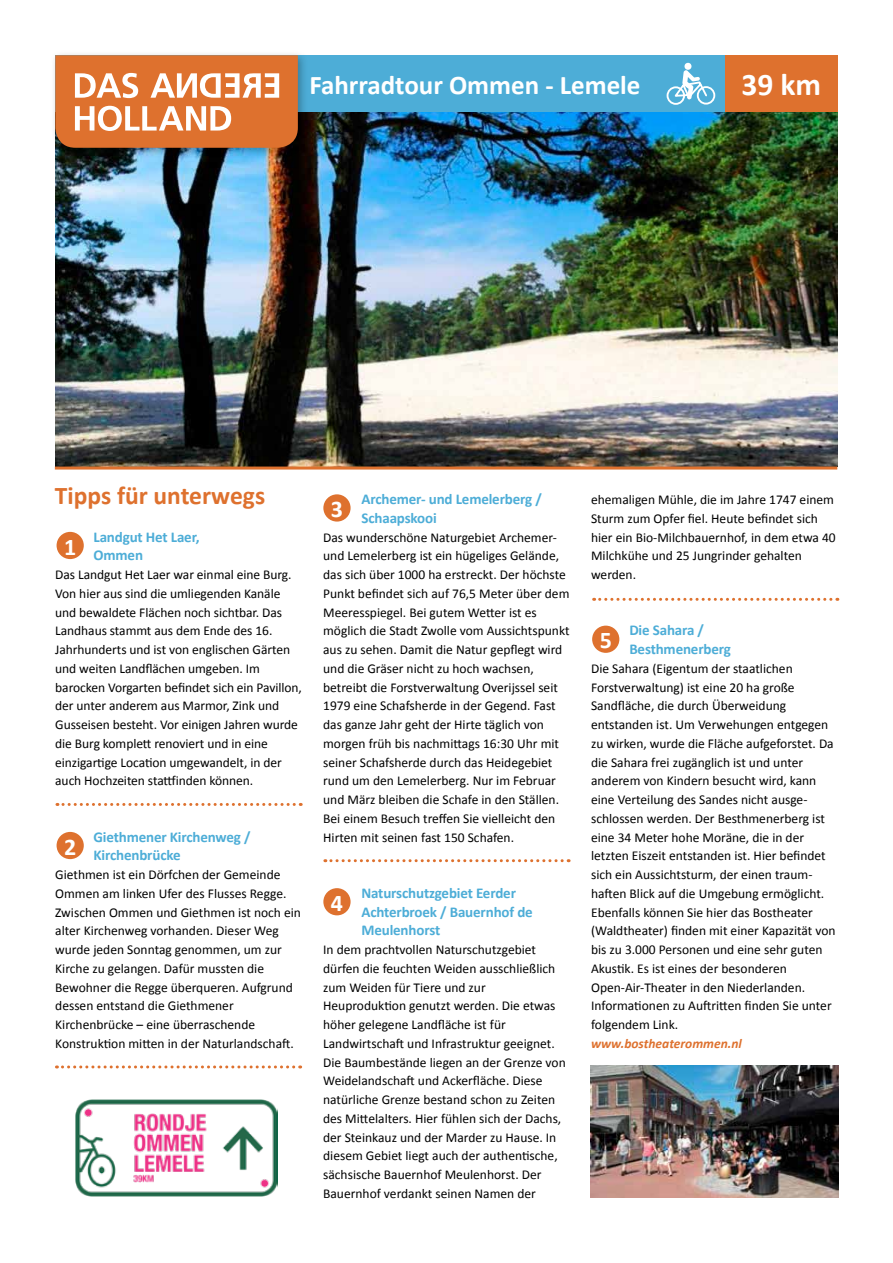
<style>
.page{position:relative;width:893px;height:1263px;background:#fff}
.page>*{position:absolute;margin:0;border:0;box-sizing:border-box;transform-origin:0 0}
.t1{font:700 31.5px "Calibri";color:#fff}
.t2{font:700 27px "Calibri";color:#fff}
.t3{font:700 25.5px "Calibri";color:#de712e}
.t4{font:700 24px "Calibri";color:#fff}
.t5{font:700 15px/18.8px "Calibri";letter-spacing:-.01em;color:#4dadd7}
.t6{font:13.5px/18.8px "Calibri";color:#000}
.t7{font:italic 700 13.5px "Calibri";color:#de712e}
</style>
<div class="page">
<img style="left:55px;top:112px;width:783px;height:354px">
<svg style="left:56px;top:1065px;width:238px;height:3px"></svg>
<svg style="left:57px;top:803px;width:237px;height:3px"></svg>
<svg style="left:325px;top:859px;width:237px;height:3px"></svg>
<svg style="left:594px;top:598px;width:237px;height:3px"></svg>
<div style="left:725px;top:55px;width:113px;height:57px;background:#de712e"></div>
<div style="left:55px;top:55px;width:670px;height:57px;background:#4dadd7"></div>
<div style="left:50px;top:50px;width:258px;height:108px;background:#000;opacity:.27"></div>
<svg style="left:55px;top:55px;width:243px;height:93px;background:#e18a54"></svg>
<div style="left:57px;top:532px;width:27px;height:27px;background:#de712e;border-radius:50%"></div>
<div style="left:57px;top:832px;width:27px;height:27px;background:#de712e;border-radius:50%"></div>
<div style="left:592px;top:626px;width:27px;height:27px;background:#de712e;border-radius:50%"></div>
<svg style="left:667px;top:62px;width:48px;height:43px"></svg>
<hr style="left:55px;top:467px;width:782px;height:3px;background:#de712e">
<div style="left:323px;top:494px;width:28px;height:28px;background:#de712e;border-radius:50%"></div>
<div style="left:323px;top:888px;width:28px;height:27px;background:#de712e;border-radius:50%"></div>
<img style="left:75px;top:1100px;width:202px;height:97px">
<img style="left:591px;top:1065px;width:247px;height:133px">
<h2 class="t2" style="left:309px;top:68px;width:333px">Fahrradtour Ommen - Lemele</h2>
<h1 class="t1" style="left:741px;top:65px;width:81px">39 km</h1>
<h3 class="t3" style="left:55px;top:480px;width:212px">Tipps für unterwegs</h3>
<h3 class="t4" style="left:64px;top:532px;width:14px">1</h3>
<p class="t5" style="left:94px;top:526px;width:108px">Landgut Het Laer,<br>Ommen</p>
<p class="t6" style="left:55px;top:565px;width:248px">Das Landgut Het Laer war einmal eine Burg.<br>Von hier aus sind die umliegenden Kanäle und bewaldete Flächen noch sichtbar. Das Landhaus stammt aus dem Ende des 16.<br>Jahrhunderts und ist von englischen Gärten und weiten Landflächen umgeben. Im barocken Vorgarten befindet sich ein Pavillon, der unter anderem aus Marmor, Zink und Gusseisen besteht. Vor einigen Jahren wurde die Burg komplett renoviert und in eine einzigartige Location umgewandelt, in der auch Hochzeiten stattfinden können.</p>
<p class="t5" style="left:94px;top:826px;width:159px">Giethmener Kirchenweg /<br>Kirchenbrücke</p>
<p class="t6" style="left:55px;top:865px;width:247px">Giethmen ist ein Dörfchen der Gemeinde Ommen am linken Ufer des Flusses Regge.<br>Zwischen Ommen und Giethmen ist noch ein alter Kirchenweg vorhanden. Dieser Weg wurde jeden Sonntag genommen, um zur Kirche zu gelangen. Dafür mussten die Bewohner die Regge überqueren. Aufgrund dessen entstand die Giethmener Kirchenbrücke – eine überraschende Konstruktion mitten in der Naturlandschaft.</p>
<h3 class="t4" style="left:64px;top:832px;width:14px">2</h3>
<p class="t5" style="left:361px;top:489px;width:182px">Archemer- und Lemelerberg /<br>Schaapskooi</p>
<p class="t6" style="left:323px;top:527px;width:248px">Das wunderschöne Naturgebiet Archemer&shy;und Lemelerberg ist ein hügeliges Gelände, das sich über 1000 ha erstreckt. Der höchste Punkt befindet sich auf 76,5 Meter über dem Meeresspiegel. Bei gutem Wetter ist es möglich die Stadt Zwolle vom Aussichtspunkt aus zu sehen. Damit die Natur gepflegt wird und die Gräser nicht zu hoch wachsen, betreibt die Forstverwaltung Overijssel seit 1979 eine Schafsherde in der Gegend. Fast das ganze Jahr geht der Hirte täglich von morgen früh bis nachmittags 16:30 Uhr mit seiner Schafsherde durch das Heidegebiet rund um den Lemelerberg. Nur im Februar und März bleiben die Schafe in den Ställen.<br>Bei einem Besuch treffen Sie vielleicht den Hirten mit seinen fast 150 Schafen.</p>
<h3 class="t4" style="left:331px;top:494px;width:14px">3</h3>
<p class="t5" style="left:361px;top:883px;width:173px">Naturschutzgebiet Eerder<br>Achterbroek / Bauernhof de<br>Meulenhorst</p>
<p class="t6" style="left:323px;top:940px;width:244px">In dem prachtvollen Naturschutzgebiet dürfen die feuchten Weiden ausschließlich zum Weiden für Tiere und zur Heuproduktion genutzt werden. Die etwas höher gelegene Landfläche ist für Landwirtschaft und Infrastruktur geeignet.<br>Die Baumbestände liegen an der Grenze von Weidelandschaft und Ackerfläche. Diese natürliche Grenze bestand schon zu Zeiten des Mittelalters. Hier fühlen sich der Dachs, der Steinkauz und der Marder zu Hause. In diesem Gebiet liegt auch der authentische, sächsische Bauernhof Meulenhorst. Der Bauernhof verdankt seinen Namen der</p>
<h3 class="t4" style="left:331px;top:888px;width:14px">4</h3>
<p class="t6" style="left:591px;top:490px;width:246px">ehemaligen Mühle, die im Jahre 1747 einem Sturm zum Opfer fiel. Heute befindet sich hier ein Bio-Milchbauernhof, in dem etwa 40<br>Milchkühe und 25 Jungrinder gehalten werden.</p>
<p class="t5" style="left:629px;top:620px;width:103px">Die Sahara /<br>Besthmenerberg</p>
<p class="t6" style="left:591px;top:658px;width:246px">Die Sahara (Eigentum der staatlichen Forstverwaltung) ist eine 20 ha große Sandfläche, die durch Überweidung entstanden ist. Um Verwehungen entgegen zu wirken, wurde die Fläche aufgeforstet. Da die Sahara frei zugänglich ist und unter anderem von Kindern besucht wird, kann eine Verteilung des Sandes nicht ausge&shy;schlossen werden. Der Besthmenerberg ist eine 34 Meter hohe Moräne, die in der letzten Eiszeit entstanden ist. Hier befindet sich ein Aussichtsturm, der einen traum&shy;haften Blick auf die Umgebung ermöglicht.<br>Ebenfalls können Sie hier das Bostheater (Waldtheater) finden mit einer Kapazität von bis zu 3.000 Personen und eine sehr guten Akustik. Es ist eines der besonderen Open-Air-Theater in den Niederlanden.<br>Informationen zu Auftritten finden Sie unter folgendem Link.</p>
<p class="t7" style="left:591px;top:1035px;width:152px">www.bostheaterommen.nl</p>
<h3 class="t4" style="left:600px;top:625px;width:14px">5</h3>
</div>
